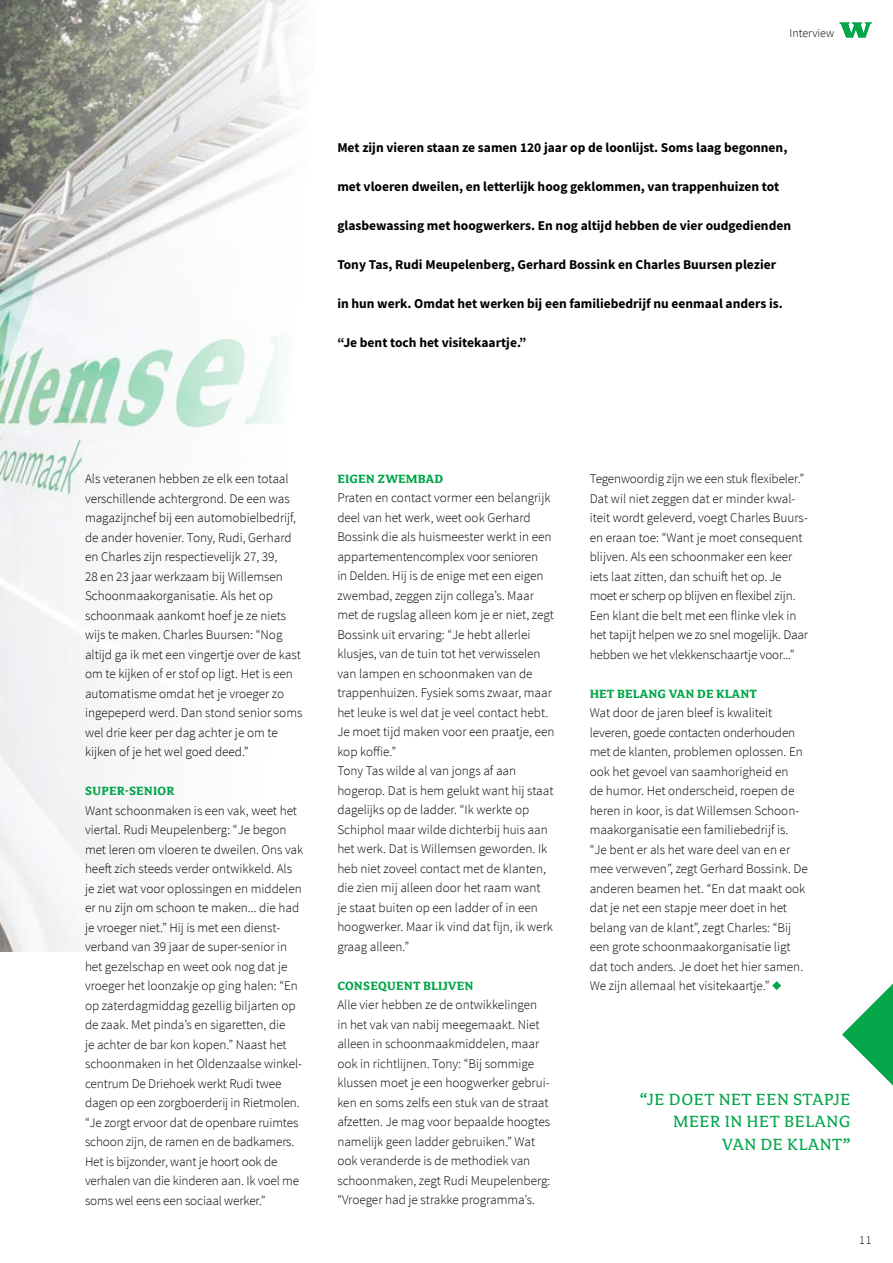
<style>
.page{position:relative;width:893px;height:1263px;background:#fff}
.page>*{position:absolute;margin:0;border:0;box-sizing:border-box;transform-origin:0 0}
.t1{font:18px/22.5px "Avance Pro";letter-spacing:.03em;color:#04a64a;text-align:right}
.t2{font:700 13.5px "Source Sans Pro";color:#000}
.t3{font:300 13.2px/19.5px "Source Sans Pro";color:#000}
.t4{font:700 13.2px "Avance Pro";letter-spacing:.01em;color:#04a64a}
.t5{font:300 12px "Source Sans Pro";color:#000}
</style>
<div class="page">
<img style="left:0;top:0;width:301px;height:951px">
<svg style="left:839px;top:22px;width:33px;height:16px"></svg>
<svg style="left:772px;top:981px;width:9px;height:9px"></svg>
<svg style="left:842px;top:983px;width:51px;height:102px"></svg>
<p class="t5" style="left:789px;top:26px;width:46px">Interview</p>
<p class="t2" style="left:337px;top:138px;width:452px">Met zijn vieren staan ze samen 120 jaar op de loonlijst. Soms laag begonnen,</p>
<p class="t2" style="left:337px;top:177px;width:443px">met vloeren dweilen, en letterlijk hoog geklommen, van trappenhuizen tot</p>
<p class="t2" style="left:337px;top:216px;width:455px">glasbewassing met hoogwerkers. En nog altijd hebben de vier oudgedienden</p>
<p class="t2" style="left:337px;top:255px;width:440px">Tony Tas, Rudi Meupelenberg, Gerhard Bossink en Charles Buursen plezier</p>
<p class="t2" style="left:337px;top:294px;width:447px">in hun werk. Omdat het werken bij een familiebedrijf nu eenmaal anders is.</p>
<p class="t2" style="left:337px;top:333px;width:190px">“Je bent toch het visitekaartje.”</p>
<p class="t3" style="left:85px;top:469px;width:219px">Als veteranen hebben ze elk een totaal verschillende achtergrond. De een was magazijnchef bij een automobielbedrijf, de ander hovenier. Tony, Rudi, Gerhard en Charles zijn respectievelijk 27, 39,<br>28 en 23 jaar werkzaam bij Willemsen Schoonmaakorganisatie. Als het op schoonmaak aankomt hoef je ze niets wijs te maken. Charles Buursen: “Nog altijd ga ik met een vingertje over de kast om te kijken of er stof op ligt. Het is een automatisme omdat het je vroeger zo ingepeperd werd. Dan stond senior soms wel drie keer per dag achter je om te kijken of je het wel goed deed.”</p>
<p class="t4" style="left:85px;top:784px;width:91px">SUPER-SENIOR</p>
<p class="t3" style="left:85px;top:800px;width:220px">Want schoonmaken is een vak, weet het viertal. Rudi Meupelenberg: “Je begon met leren om vloeren te dweilen. Ons vak heeft zich steeds verder ontwikkeld. Als je ziet wat voor oplossingen en middelen er nu zijn om schoon te maken... die had je vroeger niet.” Hij is met een dienst&shy;verband van 39 jaar de super-senior in het gezelschap en weet ook nog dat je vroeger het loonzakje op ging halen: “En op zaterdagmiddag gezellig biljarten op de zaak. Met pinda’s en sigaretten, die<br>je achter de bar kon kopen.” Naast het schoonmaken in het Oldenzaalse winkel&shy;centrum De Driehoek werkt Rudi twee dagen op een zorgboerderij in Rietmolen. “Je zorgt ervoor dat de openbare ruimtes schoon zijn, de ramen en de badkamers.<br>Het is bijzonder, want je hoort ook de verhalen van die kinderen aan. Ik voel me soms wel eens een sociaal werker.”</p>
<p class="t4" style="left:337px;top:472px;width:107px">EIGEN ZWEMBAD</p>
<p class="t3" style="left:337px;top:488px;width:219px">Praten en contact vormer een belangrijk deel van het werk, weet ook Gerhard Bossink die als huismeester werkt in een appartementencomplex voor senioren<br>in Delden. Hij is de enige met een eigen zwembad, zeggen zijn collega’s. Maar met de rugslag alleen kom je er niet, zegt Bossink uit ervaring: “Je hebt allerlei klusjes, van de tuin tot het verwisselen van lampen en schoonmaken van de trappenhuizen. Fysiek soms zwaar, maar het leuke is wel dat je veel contact hebt.<br>Je moet tijd maken voor een praatje, een kop koffie.”<br>Tony Tas wilde al van jongs af aan hogerop. Dat is hem gelukt want hij staat dagelijks op de ladder. “Ik werkte op Schiphol maar wilde dichterbij huis aan het werk. Dat is Willemsen geworden. Ik heb niet zoveel contact met de klanten, die zien mij alleen door het raam want<br>je staat buiten op een ladder of in een hoogwerker. Maar ik vind dat fijn, ik werk graag alleen.”</p>
<p class="t4" style="left:337px;top:979px;width:138px">CONSEQUENT BLIJVEN</p>
<p class="t3" style="left:337px;top:995px;width:215px">Alle vier hebben ze de ontwikkelingen in het vak van nabij meegemaakt. Niet alleen in schoonmaakmiddelen, maar ook in richtlijnen. Tony: “Bij sommige klussen moet je een hoogwerker gebrui&shy;ken en soms zelfs een stuk van de straat afzetten. Je mag voor bepaalde hoogtes namelijk geen ladder gebruiken.” Wat ook veranderde is de methodiek van schoonmaken, zegt Rudi Meupelenberg: “Vroeger had je strakke programma’s.</p>
<p class="t3" style="left:590px;top:469px;width:220px">Tegenwoordig zijn we een stuk flexibeler.” Dat wil niet zeggen dat er minder kwal&shy;iteit wordt geleverd, voegt Charles Buurs&shy;en eraan toe: “Want je moet consequent blijven. Als een schoonmaker een keer iets laat zitten, dan schuift het op. Je moet er scherp op blijven en flexibel zijn.<br>Een klant die belt met een flinke vlek in het tapijt helpen we zo snel mogelijk. Daar hebben we het vlekkenschaartje voor...”</p>
<p class="t4" style="left:590px;top:686px;width:169px">HET BELANG VAN DE KLANT</p>
<p class="t3" style="left:590px;top:703px;width:220px">Wat door de jaren bleef is kwaliteit leveren, goede contacten onderhouden met de klanten, problemen oplossen. En ook het gevoel van saamhorigheid en<br>de humor. Het onderscheid, roepen de heren in koor, is dat Willemsen Schoon&shy;maakorganisatie een familiebedrijf is. “Je bent er als het ware deel van en er mee verweven”, zegt Gerhard Bossink. De anderen beamen het. “En dat maakt ook dat je net een stapje meer doet in het belang van de klant”, zegt Charles: “Bij een grote schoonmaakorganisatie ligt dat toch anders. Je doet het hier samen.<br>We zijn allemaal het visitekaartje.”</p>
<h1 class="t1" style="left:640px;top:1088px;width:212px">“JE DOET NET EEN STAPJE<br>MEER IN HET BELANG<br>VAN DE KLANT”</h1>
<p class="t5" style="left:859px;top:1232px;width:14px">11</p>
</div>
